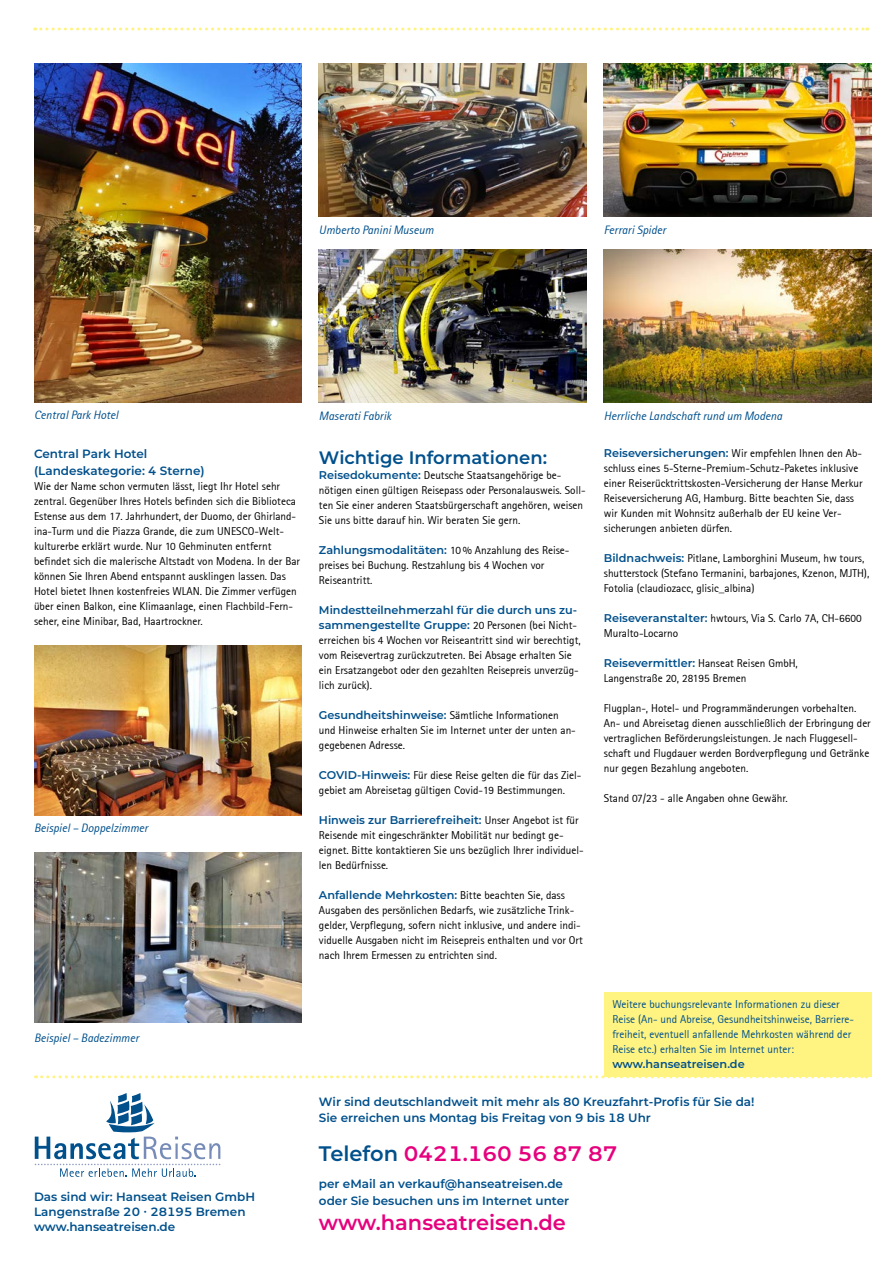
<style>
.page{position:relative;width:893px;height:1263px;background:#fff}
.page>*{position:absolute;margin:0;border:0;box-sizing:border-box;transform-origin:0 0}
.t1{font:600 21px "Montserrat";color:#e6007d}
.t2{font:600 18px "Montserrat";color:#00508c}
.t3{font:600 12px/16.5px "Montserrat";color:#00508c}
.t4{font:italic 12px "Rotis Sans Serif";color:#00508c}
.t5{font:11.25px/15px "Rotis Sans Serif";color:#000}
.t6{font:600 11.25px/15px "Montserrat";color:#00508c}
.t7{font:11.25px/15px "Rotis Sans Serif";color:#00508c}
.s1{font-family:"Montserrat";font-weight:600;color:#00508c}
.s2{font-family:"Rotis Sans Serif";font-weight:400;color:#000}
.s3{color:#00508c}
</style>
<div class="page">
<svg style="left:35px;top:28px;width:833px;height:3px"></svg>
<svg style="left:35px;top:1093px;width:185px;height:84px"></svg>
<svg style="left:36px;top:1075px;width:831px;height:3px"></svg>
<div style="left:604px;top:992px;width:268px;height:85px;background:#fff482"></div>
<img style="left:34px;top:64px;width:268px;height:339px">
<img style="left:34px;top:645px;width:268px;height:170px">
<img style="left:604px;top:64px;width:268px;height:153px">
<img style="left:319px;top:64px;width:268px;height:153px">
<img style="left:604px;top:250px;width:268px;height:153px">
<img style="left:319px;top:250px;width:268px;height:153px">
<img style="left:34px;top:853px;width:268px;height:170px">
<p class="t4" style="left:319px;top:223px;width:116px">Umberto Panini Museum</p>
<p class="t4" style="left:604px;top:223px;width:64px">Ferrari Spider</p>
<p class="t4" style="left:34px;top:408px;width:86px">Central Park Hotel</p>
<p class="t4" style="left:319px;top:409px;width:74px">Maserati Fabrik</p>
<p class="t4" style="left:604px;top:409px;width:180px">Herrliche Landschaft rund um Modena</p>
<p class="t3" style="left:34px;top:445px;width:172px">Central Park Hotel (Landeskategorie: 4 Sterne)</p>
<p class="t5" style="left:34px;top:478px;width:268px">Wie der Name schon vermuten lässt, liegt Ihr Hotel sehr zentral. Gegenüber Ihres Hotels befinden sich die Biblioteca Estense aus dem 17. Jahrhundert, der Duomo, der Ghirland&shy;ina-Turm und die Piazza Grande, die zum UNESCO-Welt&shy;kulturerbe erklärt wurde. Nur 10 Gehminuten entfernt befindet sich die malerische Altstadt von Modena. In der Bar können Sie Ihren Abend entspannt ausklingen lassen. Das Hotel bietet Ihnen kostenfreies WLAN. Die Zimmer verfügen über einen Balkon, eine Klimaanlage, einen Flachbild-Fern&shy;seher, eine Minibar, Bad, Haartrockner.</p>
<p class="t4" style="left:34px;top:821px;width:115px">Beispiel – Doppelzimmer</p>
<p class="t4" style="left:34px;top:1031px;width:106px">Beispiel – Badezimmer</p>
<p class="t3" style="left:34px;top:1189px;width:223px;line-height:15px">Das sind wir: Hanseat Reisen GmbH<br>Langenstraße 20 ∙ 28195 Bremen www.hanseatreisen.de</p>
<h2 class="t2" style="left:319px;top:445px;width:230px">Wichtige Informationen:</h2>
<p class="t5" style="left:319px;top:467px;width:268px"><span class="s1">Reisedokumente:</span> Deutsche Staatsangehörige be&shy;nötigen einen gültigen Reisepass oder Personalausweis. Soll&shy;ten Sie einer anderen Staatsbürgerschaft angehören, weisen Sie uns bitte darauf hin. Wir beraten Sie gern.</p>
<p class="t5" style="left:319px;top:542px;width:252px"><span class="s1">Zahlungsmodalitäten:</span> 10 % Anzahlung des Reise&shy;preises bei Buchung. Restzahlung bis 4 Wochen vor<br>Reiseantritt.</p>
<p class="t6" style="left:319px;top:602px;width:260px">Mindestteilnehmerzahl für die durch uns zu&shy;sammengestellte Gruppe: <span class="s2">20 Personen (bei Nicht-</span></p>
<p class="t5" style="left:319px;top:632px;width:263px">erreichen bis 4 Wochen vor Reiseantritt sind wir berechtigt, vom Reisevertrag zurückzutreten. Bei Absage erhalten Sie ein Ersatzangebot oder den gezahlten Reisepreis unverzüg&shy;lich zurück).</p>
<p class="t5" style="left:319px;top:707px;width:258px"><span class="s1">Gesundheitshinweise:</span> Sämtliche Informationen und Hinweise erhalten Sie im Internet unter der unten an&shy;gegebenen Adresse.</p>
<p class="t5" style="left:319px;top:767px;width:264px"><span class="s1">COVID-Hinweis:</span> Für diese Reise gelten die für das Ziel&shy;gebiet am Abreisetag gültigen Covid-19 Bestimmungen.</p>
<p class="t6" style="left:319px;top:812px;width:261px">Hinweis zur Barrierefreiheit: <span class="s2">Unser Angebot ist für</span></p>
<p class="t5" style="left:319px;top:827px;width:266px">Reisende mit eingeschränkter Mobilität nur bedingt ge&shy;eignet. Bitte kontaktieren Sie uns bezüglich Ihrer individuel&shy;len Bedürfnisse.</p>
<p class="t6" style="left:319px;top:887px;width:248px">Anfallende Mehrkosten: <span class="s2">Bitte beachten Sie, dass</span></p>
<p class="t5" style="left:319px;top:902px;width:265px">Ausgaben des persönlichen Bedarfs, wie zusätzliche Trink&shy;gelder, Verpflegung, sofern nicht inklusive, und andere indi&shy;viduelle Ausgaben nicht im Reisepreis enthalten und vor Ort nach Ihrem Ermessen zu entrichten sind.</p>
<p class="t5" style="left:604px;top:446px;width:260px"><span class="s1">Reiseversicherungen:</span> Wir empfehlen Ihnen den Ab&shy;schluss eines 5-Sterne-Premium-Schutz-Paketes inklusive einer Reiserücktrittskosten-Versicherung der Hanse Merkur Reiseversicherung AG, Hamburg. Bitte beachten Sie, dass wir Kunden mit Wohnsitz außerhalb der EU keine Ver&shy;sicherungen anbieten dürfen.</p>
<p class="t5" style="left:604px;top:551px;width:267px"><span class="s1">Bildnachweis:</span> Pitlane, Lamborghini Museum, hw tours, shutterstock (Stefano Termanini, barbajones, Kzenon, MJTH),<br>Fotolia (claudiozacc, glisic_albina)</p>
<p class="t5" style="left:604px;top:611px;width:259px"><span class="s1">Reiseveranstalter:</span> hwtours, Via S. Carlo 7A, CH-6600<br>Muralto-Locarno</p>
<p class="t5" style="left:604px;top:656px;width:196px"><span class="s1">Reisevermittler:</span> Hanseat Reisen GmbH,<br>Langenstraße 20, 28195 Bremen</p>
<p class="t5" style="left:604px;top:701px;width:269px">Flugplan-, Hotel- und Programmänderungen vorbehalten.<br>An- und Abreisetag dienen ausschließlich der Erbringung der vertraglichen Beförderungsleistungen. Je nach Fluggesell&shy;schaft und Flugdauer werden Bordverpflegung und Getränke nur gegen Bezahlung angeboten.</p>
<p class="t5" style="left:604px;top:791px;width:185px">Stand 07/23 - alle Angaben ohne Gewähr.</p>
<p class="t7" style="left:612px;top:997px;width:243px">Weitere buchungsrelevante Informationen zu dieser Reise (An- und Abreise, Gesundheitshinweise, Barriere&shy;freiheit, eventuell anfallende Mehrkosten während der Reise etc.) erhalten Sie im Internet unter:</p>
<p class="t6" style="left:612px;top:1056px;width:134px">www.hanseatreisen.de</p>
<p class="t3" style="left:319px;top:1092px;width:437px">Wir sind deutschlandweit mit mehr als 80 Kreuzfahrt-Profis für Sie da!<br>Sie erreichen uns Montag bis Freitag von 9 bis 18 Uhr</p>
<h1 class="t1" style="left:319px;top:1139px;width:300px"><span class="s3">Telefon</span> 0421.160 56 87 87</h1>
<p class="t3" style="left:319px;top:1175px;width:252px">per eMail an verkauf@hanseatreisen.de oder Sie besuchen uns im Internet unter</p>
<h1 class="t1" style="left:319px;top:1208px;width:249px">www.hanseatreisen.de</h1>
</div>
